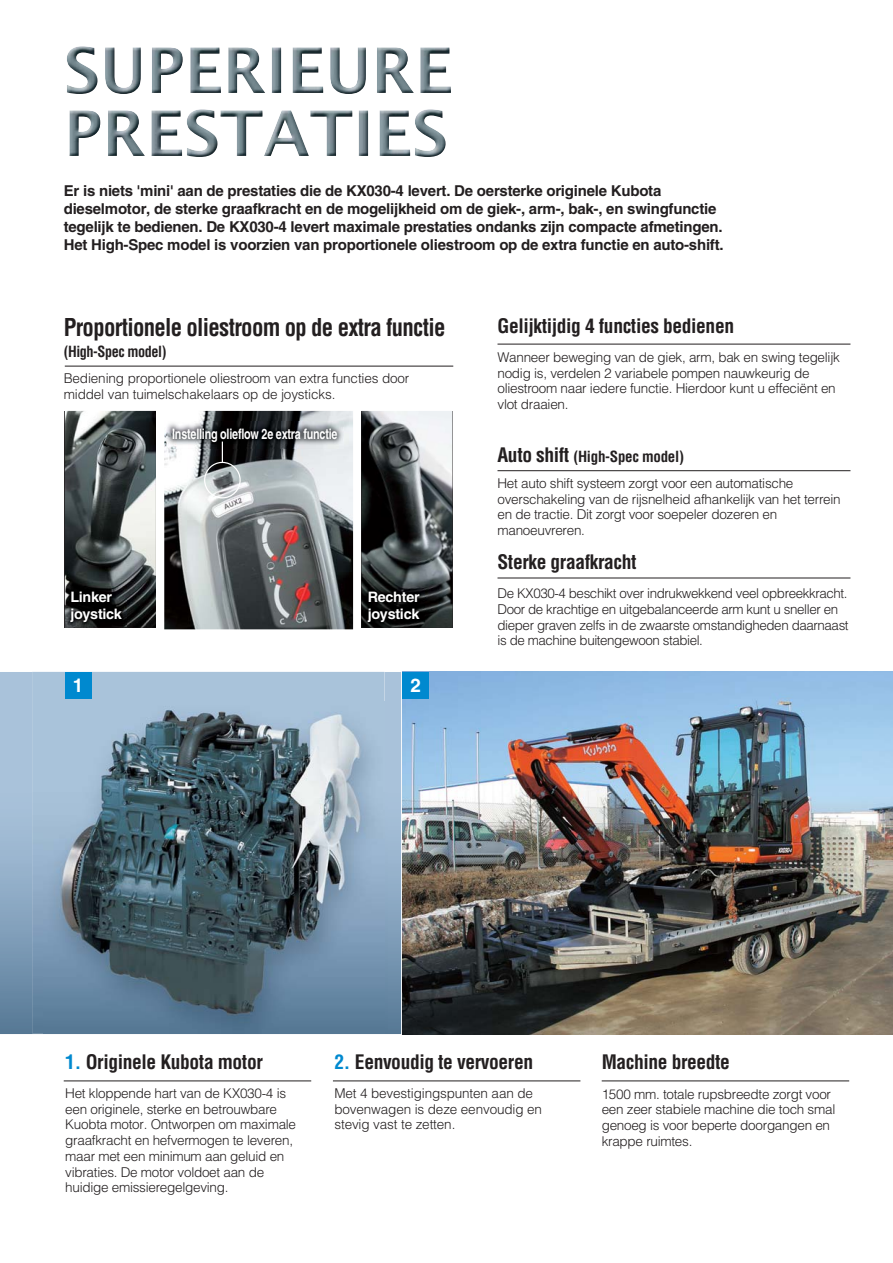
<style>
.page{position:relative;width:893px;height:1263px;background:#fff}
.page>*{position:absolute;margin:0;border:0;box-sizing:border-box;transform-origin:0 0}
.t1{font:700 condensed 24px "Helvetica";letter-spacing:-.03em;color:#231f20;scale:.95 1}
.t2{font:700 condensed 19.5px "Helvetica";letter-spacing:-.02em;color:#231f20}
.t3{font:700 18.9px "Helvetica CE";color:#fff}
.t4{font:700 15px/18px "Helvetica CE";letter-spacing:-.015em;color:#231f20}
.t5{font:700 condensed 15px "Helvetica";letter-spacing:-.025em;color:#231f20}
.t6{font:700 condensed 15px "Helvetica";letter-spacing:-.025em;color:#231f20;scale:.95 1}
.t7{font:700 14.4px "Helvetica CE";letter-spacing:-.02em;color:#fff;scale:.75 1}
.t8{font:700 14.4px/17.2px "Helvetica CE";letter-spacing:-.02em;color:#fff}
.t9{font:300 13.5px/15.8px "Helvetica";letter-spacing:-.02em;color:#231f20}
.s1{font-size:19.5px}
.s2{color:#0089cf}
</style>
<div class="page">
<svg style="left:0;top:672px;width:401px;height:362px"></svg>
<img style="left:32px;top:672px;width:352px;height:361px">
<img style="left:67px;top:46px;width:384px;height:48px">
<img style="left:70px;top:109px;width:375px;height:48px">
<hr style="left:65px;top:366px;width:388px;height:1px;background:#231f20">
<img style="left:164px;top:411px;width:189px;height:218px">
<img style="left:166px;top:422px;width:178px;height:27px">
<svg style="left:203px;top:442px;width:38px;height:57px"></svg>
<img style="left:361px;top:411px;width:91px;height:217px">
<img style="left:363px;top:586px;width:61px;height:41px">
<img style="left:65px;top:411px;width:91px;height:217px">
<img style="left:66px;top:587px;width:60px;height:40px">
<hr style="left:64px;top:1081px;width:247px;height:1px;background:#231f20">
<hr style="left:333px;top:1081px;width:247px;height:1px;background:#231f20">
<hr style="left:602px;top:1081px;width:247px;height:1px;background:#231f20">
<hr style="left:497px;top:344px;width:353px;height:1px;background:#231f20">
<hr style="left:497px;top:470px;width:353px;height:1px;background:#231f20">
<hr style="left:497px;top:578px;width:353px;height:1px;background:#231f20">
<img style="left:402px;top:672px;width:491px;height:362px">
<div style="left:65px;top:672px;width:27px;height:27px;background:#0089cf"></div>
<div style="left:402px;top:672px;width:27px;height:27px;background:#0089cf"></div>
<p class="t4" style="left:64px;top:183px;width:661px">Er is niets 'mini' aan de prestaties die de KX030-4 levert. De oersterke originele Kubota dieselmotor, de sterke graafkracht en de mogelijkheid om de giek-, arm-, bak-, en swingfunctie tegelijk te bedienen. De KX030-4 levert maximale prestaties ondanks zijn compacte afmetingen.<br>Het High-Spec model is voorzien van proportionele oliestroom op de extra functie en auto-shift.</p>
<h1 class="t1" style="left:64px;top:317px;width:403px">Proportionele oliestroom op de extra functie</h1>
<p class="t6" style="left:64px;top:345px;width:110px">(High-Spec model)</p>
<p class="t9" style="left:64px;top:372px;width:347px">Bediening proportionele oliestroom van extra functies door middel van tuimelschakelaars op de joysticks.</p>
<p class="t7" style="left:172px;top:428px;width:222px">Instelling olieflow 2e extra functie</p>
<p class="t8" style="left:70px;top:589px;width:53px">Linker joystick</p>
<p class="t8" style="left:368px;top:589px;width:53px">Rechter joystick</p>
<h3 class="t3" style="left:73px;top:678px;width:12px">1</h3>
<h3 class="t3" style="left:410px;top:678px;width:12px">2</h3>
<h2 class="t2" style="left:497px;top:318px;width:238px">Gelijktijdig 4 functies bedienen</h2>
<p class="t9" style="left:497px;top:351px;width:344px">Wanneer beweging van de giek, arm, bak en swing tegelijk nodig is, verdelen 2 variabele pompen nauwkeurig de oliestroom naar iedere functie. Hierdoor kunt u effeciënt en vlot draaien.</p>
<p class="t5" style="left:497px;top:450px;width:188px"><span class="s1">Auto shift</span> (High-Spec model)</p>
<p class="t9" style="left:497px;top:477px;width:345px">Het auto shift systeem zorgt voor een automatische overschakeling van de rijsnelheid afhankelijk van het terrein en de tractie. Dit zorgt voor soepeler dozeren en manoeuvreren.</p>
<h2 class="t2" style="left:497px;top:554px;width:141px">Sterke graafkracht</h2>
<p class="t9" style="left:497px;top:587px;width:353px">De KX030-4 beschikt over indrukwekkend veel opbreekkracht.<br>Door de krachtige en uitgebalanceerde arm kunt u sneller en dieper graven zelfs in de zwaarste omstandigheden daarnaast is de machine buitengewoon stabiel.</p>
<h2 class="t2" style="left:65px;top:1054px;width:199px"><span class="s2">1.</span> Originele Kubota motor</h2>
<p class="t9" style="left:65px;top:1086px;width:232px">Het kloppende hart van de KX030-4 is een originele, sterke en betrouwbare Kuobta motor. Ontworpen om maximale graafkracht en hefvermogen te leveren, maar met een minimum aan geluid en vibraties. De motor voldoet aan de huidige emissieregelgeving.</p>
<h2 class="t2" style="left:334px;top:1054px;width:200px"><span class="s2">2.</span> Eenvoudig te vervoeren</h2>
<p class="t9" style="left:334px;top:1086px;width:209px">Met 4 bevestigingspunten aan de bovenwagen is deze eenvoudig en stevig vast te zetten.</p>
<h2 class="t2" style="left:602px;top:1054px;width:130px">Machine breedte</h2>
<p class="t9" style="left:602px;top:1087px;width:235px">1500 mm. totale rupsbreedte zorgt voor een zeer stabiele machine die toch smal genoeg is voor beperte doorgangen en krappe ruimtes.</p>
</div>
